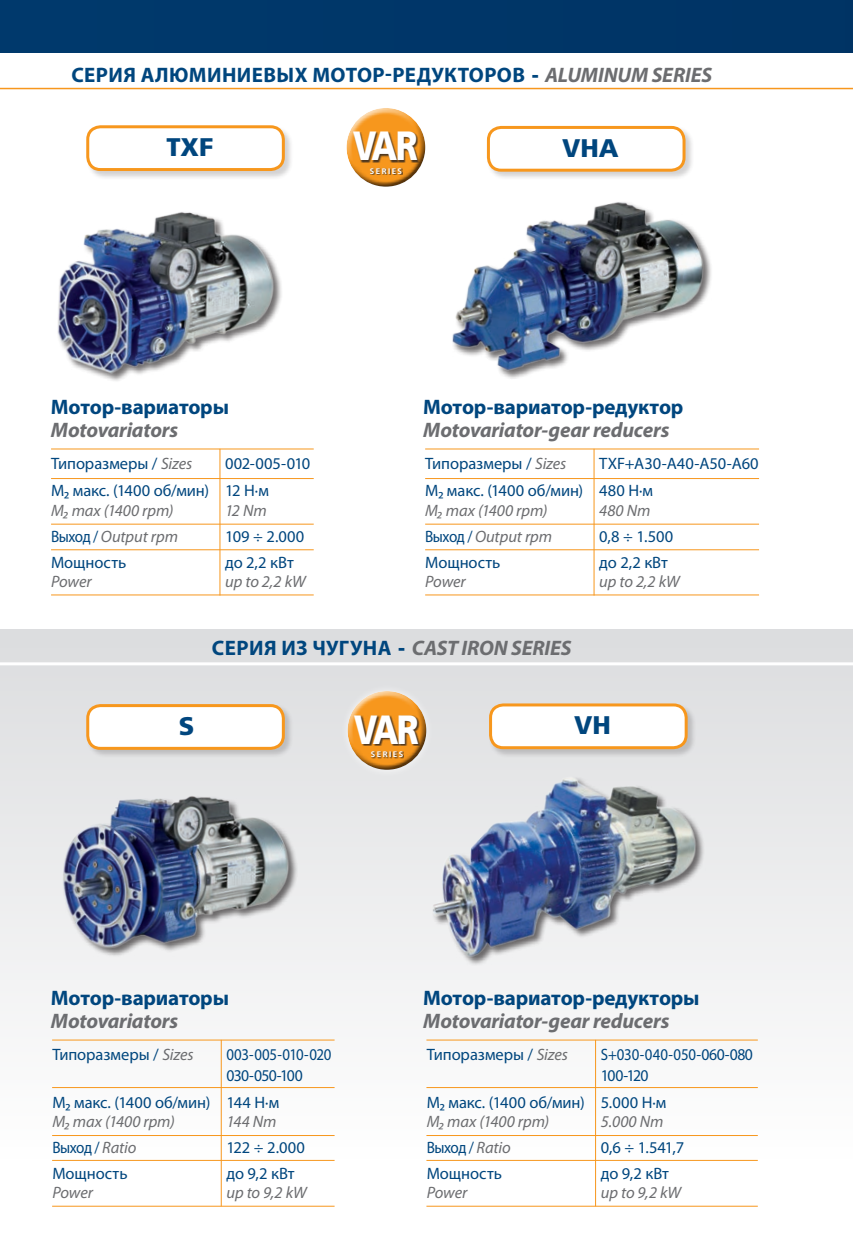
<style>
.page{position:relative;width:853px;height:1257px;background:#fff}
.page>*{position:absolute;margin:0;border:0;box-sizing:border-box;transform-origin:0 0}
.t1{font:900 40.8px "Frutiger LT Std";letter-spacing:-.105em;color:#fff;scale:.81 1}
.t2{font:900 25.5px "Frutiger LT Std";color:#00467e}
.t3{font:italic 700 21px "Myriad Pro";letter-spacing:-.01em;color:#6c6d70}
.t4{font:700 21px "Myriad Pro";letter-spacing:-.01em;color:#00467e}
.t5{font:700 21px "Myriad Pro";letter-spacing:.03em;color:#00467e}
.t6{font:700 21px "Myriad Pro";letter-spacing:.02em;color:#00467e}
.t7{font:16.5px/27px "Myriad Pro";letter-spacing:-.005em;color:#00467e}
.t8{font:italic 16.5px "Myriad Pro";letter-spacing:-.005em;color:#6c6d70}
.t9{font:16.5px/20.2px "Myriad Pro";letter-spacing:-.005em;color:#00467e;scale:.9 1}
.t10{font:16.5px/20.2px "Myriad Pro";letter-spacing:-.035em;color:#00467e;scale:.9 1}
.t11{font:16.5px "Myriad Pro";letter-spacing:-.005em;color:#00467e;scale:.92 1}
.t12{font:700 8.1px "Frutiger LT Std";letter-spacing:.18em;color:#fff}
.s1{font-family:"Frutiger LT Std";font-weight:900}
.s2{font-style:italic;color:#6c6d70}
.s3{font-style:normal;color:#00467e}
.s4{font-family:"Frutiger LT Std";font-weight:900;font-style:normal;color:#00467e}
</style>
<div class="page">
<div style="left:0;top:629px;width:853px;height:628px;background:linear-gradient(to bottom,#dcdddf,#fff)"></div>
<div style="left:86px;top:125px;width:208px;height:55px;background:#231f20;opacity:.2"></div>
<div style="left:88px;top:127px;width:195px;height:43px;background:#fff;border-radius:13px"></div>
<div style="left:86px;top:125px;width:199px;height:46px;border:3px solid #f7971d;border-radius:13px"></div>
<img style="left:57px;top:212px;width:225px;height:169px">
<div style="left:344px;top:107px;width:80px;height:62px;background:#fff;opacity:.75"></div>
<div style="left:346px;top:120px;width:80px;height:69px;background:#231f20;opacity:.75"></div>
<div style="left:370px;top:168px;width:33px;height:7px;background:#231f20;opacity:.75"></div>
<div style="left:353px;top:132px;width:66px;height:31px;background:#231f20;opacity:.8"></div>
<div style="left:340px;top:683px;width:94px;height:94px;background:#e3e4e5"></div>
<div style="left:345px;top:690px;width:80px;height:62px;background:#fff;opacity:.75"></div>
<div style="left:347px;top:703px;width:80px;height:69px;background:#231f20;opacity:.75"></div>
<div style="left:371px;top:751px;width:33px;height:7px;background:#231f20;opacity:.75"></div>
<div style="left:355px;top:715px;width:65px;height:31px;background:#231f20;opacity:.8"></div>
<hr style="left:51px;top:478px;width:263px;height:1px;background:#f7971d">
<hr style="left:51px;top:449px;width:263px;height:1px;background:#f7971d">
<hr style="left:51px;top:595px;width:263px;height:1px;background:#f7971d">
<hr style="left:51px;top:524px;width:263px;height:1px;background:#f7971d">
<hr style="left:51px;top:549px;width:263px;height:1px;background:#f7971d">
<hr style="left:220px;top:449px;width:1px;height:147px;background:#f7971d">
<hr style="left:0;top:88px;width:853px;height:1px;background:#f7971d">
<hr style="left:0;top:662px;width:853px;height:3px;background:#fff">
<hr style="left:425px;top:478px;width:334px;height:1px;background:#f7971d">
<hr style="left:425px;top:449px;width:334px;height:1px;background:#f7971d">
<hr style="left:425px;top:595px;width:334px;height:1px;background:#f7971d">
<hr style="left:425px;top:524px;width:334px;height:1px;background:#f7971d">
<hr style="left:425px;top:549px;width:334px;height:1px;background:#f7971d">
<hr style="left:593px;top:449px;width:1px;height:147px;background:#f7971d">
<img style="left:452px;top:202px;width:259px;height:177px">
<div style="left:486px;top:125px;width:208px;height:56px;background:#231f20;opacity:.2"></div>
<div style="left:488px;top:127px;width:196px;height:43px;background:#fff;border-radius:13px"></div>
<div style="left:487px;top:126px;width:198px;height:46px;border:3px solid #f7971d;border-radius:13px"></div>
<hr style="left:52px;top:1040px;width:282px;height:1px;background:#f7971d">
<hr style="left:52px;top:1206px;width:282px;height:1px;background:#f7971d">
<hr style="left:52px;top:1087px;width:282px;height:1px;background:#f7971d">
<hr style="left:52px;top:1135px;width:282px;height:1px;background:#f7971d">
<hr style="left:52px;top:1160px;width:282px;height:1px;background:#f7971d">
<hr style="left:221px;top:1040px;width:1px;height:166px;background:#f7971d">
<div style="left:86px;top:704px;width:208px;height:55px;background:#231f20;opacity:.2"></div>
<div style="left:88px;top:706px;width:195px;height:42px;background:#fff;border-radius:13px"></div>
<div style="left:86px;top:704px;width:199px;height:46px;border:3px solid #f7971d;border-radius:13px"></div>
<img style="left:38px;top:778px;width:266px;height:189px">
<img style="left:425px;top:775px;width:279px;height:191px">
<div style="left:488px;top:703px;width:208px;height:55px;background:#231f20;opacity:.2"></div>
<div style="left:490px;top:705px;width:196px;height:43px;background:#fff;border-radius:13px"></div>
<div style="left:489px;top:703px;width:198px;height:46px;border:3px solid #f7971d;border-radius:13px"></div>
<hr style="left:426px;top:1040px;width:332px;height:1px;background:#f7971d">
<hr style="left:426px;top:1206px;width:332px;height:1px;background:#f7971d">
<hr style="left:426px;top:1087px;width:332px;height:1px;background:#f7971d">
<hr style="left:426px;top:1135px;width:332px;height:1px;background:#f7971d">
<hr style="left:426px;top:1160px;width:332px;height:1px;background:#f7971d">
<hr style="left:595px;top:1040px;width:1px;height:166px;background:#f7971d">
<div style="left:0;top:0;width:853px;height:53px;background:#003669"></div>
<p class="t6" style="left:71px;top:61px;width:134px">Серия алюмини</p>
<p class="t5" style="left:252px;top:61px;width:462px">евых мотор-редукторов <span class="s1">-</span> <span class="s2">ALUMINUM SERIES</span></p>
<h2 class="t2" style="left:166px;top:132px;width:48px">TXF</h2>
<h1 class="t1" style="left:353px;top:121px;width:82px">VAR</h1>
<p class="t12" style="left:370px;top:166px;width:34px">SERIES</p>
<h2 class="t2" style="left:562px;top:132px;width:58px">VHA</h2>
<p class="t4" style="left:51px;top:394px;width:179px">Мотор-вариаторы</p>
<p class="t3" style="left:51px;top:417px;width:129px">Motovariators</p>
<p class="t7" style="left:51px;top:450px;width:143px">Типоразмеры / <span class="s2">Sizes</span></p>
<p class="t7" style="left:51px;top:450px;width:261px;text-indent:174px">002-005-010<br>M₂ макс. (1400 об/мин) 12 Н·м</p>
<p class="t8" style="left:51px;top:500px;width:124px">M₂ max (1400 rpm)</p>
<p class="t8" style="left:225px;top:500px;width:43px">12 Nm</p>
<p class="t8" style="left:51px;top:526px;width:128px"><span class="s3">Выход /</span> Output rpm</p>
<p class="t7" style="left:225px;top:523px;width:81px">109 ÷ 2.000</p>
<p class="t7" style="left:51px;top:548px;width:77px">Мощность</p>
<p class="t7" style="left:225px;top:548px;width:70px">до 2,2 кВт</p>
<p class="t8" style="left:51px;top:571px;width:42px">Power</p>
<p class="t8" style="left:225px;top:571px;width:82px">up to 2,2 kW</p>
<p class="t4" style="left:423px;top:393px;width:262px">Мотор-вариатор-редуктор</p>
<p class="t3" style="left:423px;top:416px;width:248px">Motovariator-gear reducers</p>
<p class="t7" style="left:425px;top:450px;width:143px">Типоразмеры / <span class="s2">Sizes</span></p>
<p class="t7" style="left:425px;top:450px;width:335px;text-indent:174px">TXF+A30-A40-A50-A60<br>M₂ макс. (1400 об/мин) 480 Н·м</p>
<p class="t8" style="left:425px;top:500px;width:124px">M₂ max (1400 rpm)</p>
<p class="t8" style="left:599px;top:500px;width:53px">480 Nm</p>
<p class="t8" style="left:425px;top:526px;width:128px"><span class="s3">Выход /</span> Output rpm</p>
<p class="t7" style="left:599px;top:523px;width:75px">0,8 ÷ 1.500</p>
<p class="t7" style="left:425px;top:548px;width:77px">Мощность</p>
<p class="t7" style="left:599px;top:548px;width:70px">до 2,2 кВт</p>
<p class="t8" style="left:425px;top:571px;width:42px">Power</p>
<p class="t8" style="left:599px;top:571px;width:82px">up to 2,2 kW</p>
<p class="t3" style="left:212px;top:634px;width:361px"><span class="s3">Серия из чугуна</span> <span class="s4">-</span> CAST IRON SERIES</p>
<h1 class="t1" style="left:354px;top:705px;width:82px">VAR</h1>
<p class="t12" style="left:371px;top:749px;width:34px">SERIES</p>
<h2 class="t2" style="left:179px;top:711px;width:17px">S</h2>
<h2 class="t2" style="left:574px;top:710px;width:38px">VH</h2>
<p class="t4" style="left:51px;top:984px;width:179px">Мотор-вариаторы</p>
<p class="t3" style="left:51px;top:1007px;width:129px">Motovariators</p>
<p class="t7" style="left:52px;top:1041px;width:143px">Типоразмеры / <span class="s2">Sizes</span></p>
<p class="t10" style="left:226px;top:1045px;width:118px">003-005-010-020<br>030-050-100</p>
<p class="t7" style="left:52px;top:1088px;width:228px">M₂ макс. (1400 об/мин) 144 Н·м</p>
<p class="t8" style="left:52px;top:1111px;width:124px">M₂ max (1400 rpm)</p>
<p class="t8" style="left:226px;top:1111px;width:52px">144 Nm</p>
<p class="t11" style="left:52px;top:1138px;width:93px">Выход / <span class="s2">Ratio</span></p>
<p class="t7" style="left:226px;top:1134px;width:80px">122 ÷ 2.000</p>
<p class="t7" style="left:52px;top:1159px;width:77px">Мощность</p>
<p class="t7" style="left:226px;top:1159px;width:70px">до 9,2 кВт</p>
<p class="t8" style="left:52px;top:1183px;width:42px">Power</p>
<p class="t8" style="left:226px;top:1183px;width:82px">up to 9,2 kW</p>
<p class="t4" style="left:423px;top:984px;width:278px">Мотор-вариатор-редукторы</p>
<p class="t3" style="left:423px;top:1007px;width:248px">Motovariator-gear reducers</p>
<p class="t7" style="left:427px;top:1041px;width:143px">Типоразмеры / <span class="s2">Sizes</span></p>
<p class="t9" style="left:601px;top:1045px;width:171px">S+030-040-050-060-080<br>100-120</p>
<p class="t7" style="left:427px;top:1088px;width:241px">M₂ макс. (1400 об/мин) 5.000 Н·м</p>
<p class="t8" style="left:427px;top:1111px;width:124px">M₂ max (1400 rpm)</p>
<p class="t8" style="left:601px;top:1111px;width:64px">5.000 Nm</p>
<p class="t11" style="left:427px;top:1138px;width:93px">Выход / <span class="s2">Ratio</span></p>
<p class="t7" style="left:601px;top:1134px;width:85px">0,6 ÷ 1.541,7</p>
<p class="t7" style="left:427px;top:1159px;width:77px">Мощность</p>
<p class="t7" style="left:601px;top:1159px;width:70px">до 9,2 кВт</p>
<p class="t8" style="left:427px;top:1183px;width:42px">Power</p>
<p class="t8" style="left:601px;top:1183px;width:82px">up to 9,2 kW</p>
</div>
